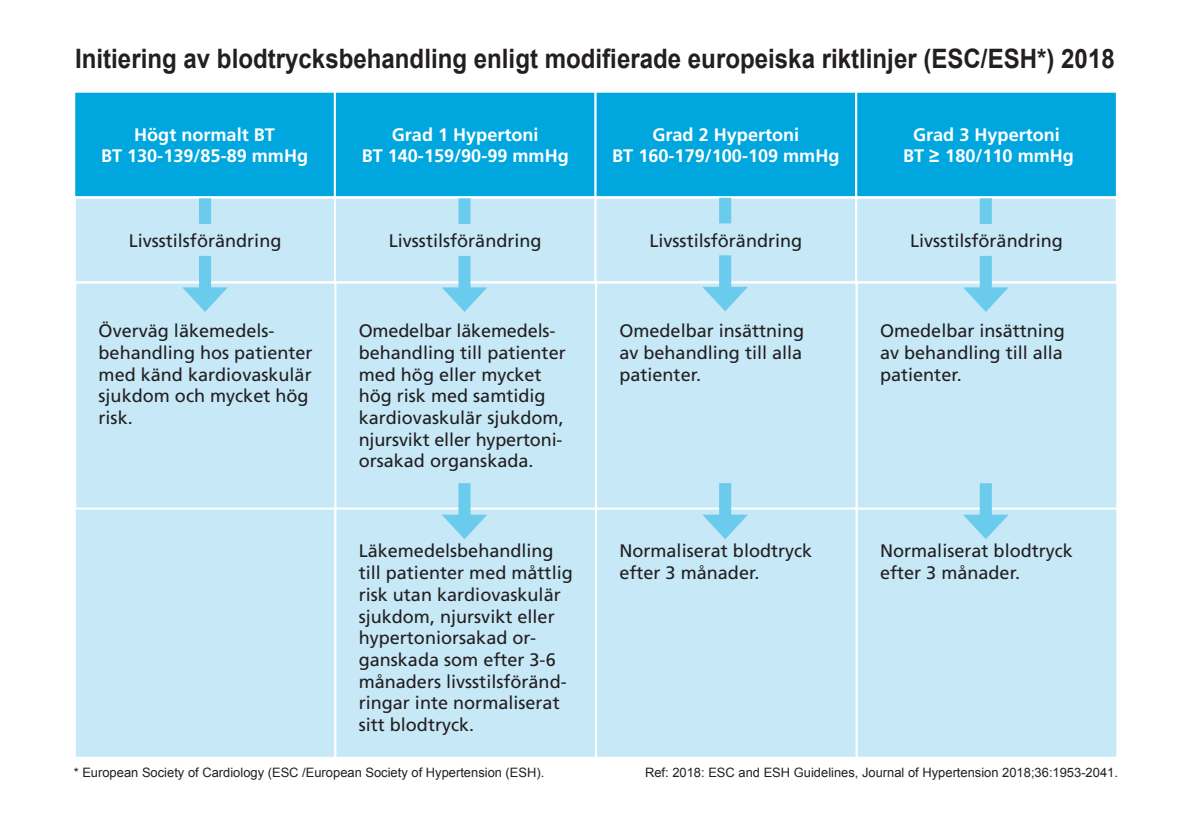
<style>
.page{position:relative;width:1191px;height:840px;background:#fff}
.page>*{position:absolute;margin:0;border:0;box-sizing:border-box;transform-origin:0 0}
.t1{font:700 26.8px "Arial";color:#231f20;scale:.9 1}
.t2{font:18px/21.6px "Frutiger";color:#231f20}
.t3{font:700 18px/21.6px "Frutiger";color:#fff;text-align:center}
.t4{font:13px "Arial";color:#231f20}
.s1{font-family:"Arial";font-size:17.8px}
</style>
<div class="page">
<div style="left:74px;top:92px;width:261px;height:105px;background:#00a7de"></div>
<div style="left:74px;top:91px;width:262px;height:107px;border:2px solid #fff"></div>
<div style="left:335px;top:92px;width:260px;height:105px;background:#00a7de"></div>
<div style="left:334px;top:91px;width:262px;height:107px;border:2px solid #fff"></div>
<div style="left:595px;top:92px;width:261px;height:105px;background:#00a7de"></div>
<div style="left:594px;top:91px;width:263px;height:107px;border:2px solid #fff"></div>
<div style="left:856px;top:92px;width:260px;height:105px;background:#00a7de"></div>
<div style="left:855px;top:91px;width:262px;height:107px;border:2px solid #fff"></div>
<div style="left:75px;top:197px;width:260px;height:85px;background:#c6e8f7"></div>
<div style="left:74px;top:196px;width:262px;height:87px;border:2px solid #fff"></div>
<div style="left:335px;top:197px;width:260px;height:85px;background:#c6e8f7"></div>
<div style="left:334px;top:196px;width:262px;height:87px;border:2px solid #fff"></div>
<div style="left:595px;top:197px;width:261px;height:85px;background:#c6e8f7"></div>
<div style="left:594px;top:196px;width:263px;height:87px;border:2px solid #fff"></div>
<div style="left:856px;top:197px;width:260px;height:85px;background:#c6e8f7"></div>
<div style="left:855px;top:196px;width:262px;height:87px;border:2px solid #fff"></div>
<div style="left:75px;top:282px;width:261px;height:227px;background:#c6e8f7"></div>
<div style="left:74px;top:281px;width:263px;height:229px;border:2px solid #fff"></div>
<div style="left:335px;top:282px;width:261px;height:227px;background:#c6e8f7"></div>
<div style="left:334px;top:281px;width:263px;height:229px;border:2px solid #fff"></div>
<div style="left:596px;top:282px;width:260px;height:227px;background:#c6e8f7"></div>
<div style="left:595px;top:281px;width:262px;height:229px;border:2px solid #fff"></div>
<div style="left:856px;top:282px;width:261px;height:227px;background:#c6e8f7"></div>
<div style="left:855px;top:281px;width:262px;height:229px;border:2px solid #fff"></div>
<div style="left:75px;top:508px;width:260px;height:249px;background:#c6e8f7"></div>
<div style="left:74px;top:507px;width:262px;height:250px;border:2px solid #fff"></div>
<div style="left:335px;top:508px;width:261px;height:249px;background:#c6e8f7"></div>
<div style="left:334px;top:507px;width:263px;height:250px;border:2px solid #fff"></div>
<div style="left:596px;top:508px;width:260px;height:249px;background:#c6e8f7"></div>
<div style="left:595px;top:507px;width:262px;height:250px;border:2px solid #fff"></div>
<div style="left:856px;top:508px;width:261px;height:249px;background:#c6e8f7"></div>
<div style="left:855px;top:507px;width:262px;height:250px;border:2px solid #fff"></div>
<div style="left:199px;top:256px;width:12px;height:41px;background:#6acbed"></div>
<svg style="left:182px;top:287px;width:46px;height:25px"></svg>
<div style="left:199px;top:198px;width:12px;height:26px;background:#6acbed"></div>
<div style="left:458px;top:256px;width:12px;height:41px;background:#6acbed"></div>
<svg style="left:442px;top:287px;width:45px;height:25px"></svg>
<div style="left:719px;top:255px;width:12px;height:41px;background:#6acbed"></div>
<svg style="left:702px;top:287px;width:46px;height:24px"></svg>
<div style="left:979px;top:256px;width:13px;height:41px;background:#6acbed"></div>
<svg style="left:963px;top:287px;width:45px;height:25px"></svg>
<div style="left:458px;top:198px;width:12px;height:26px;background:#6acbed"></div>
<div style="left:719px;top:198px;width:12px;height:25px;background:#6acbed"></div>
<div style="left:979px;top:198px;width:13px;height:26px;background:#6acbed"></div>
<div style="left:458px;top:483px;width:12px;height:41px;background:#6acbed"></div>
<svg style="left:442px;top:514px;width:45px;height:25px"></svg>
<div style="left:719px;top:483px;width:12px;height:41px;background:#6acbed"></div>
<svg style="left:702px;top:514px;width:46px;height:25px"></svg>
<div style="left:979px;top:483px;width:13px;height:41px;background:#6acbed"></div>
<svg style="left:963px;top:514px;width:45px;height:25px"></svg>
<p class="t1" style="left:75px;top:41px;width:1156px">Initiering av blodtrycksbehandling enligt modifierade europeiska riktlinjer (ESC/ESH*) 2018</p>
<p class="t3" style="left:101px;top:123px;width:209px">Högt normalt BT<br>BT 130-139/85-89 mmHg</p>
<p class="t3" style="left:362px;top:123px;width:209px">Grad 1 Hypertoni<br>BT 140-159/90-99 mmHg</p>
<p class="t3" style="left:612px;top:123px;width:229px">Grad 2 Hypertoni<br>BT 160-179/100-109 mmHg</p>
<p class="t3" style="left:903px;top:123px;width:172px">Grad 3 Hypertoni<br>BT <span class="s1">≥</span> 180/110 mmHg</p>
<p class="t2" style="left:129px;top:229px;width:154px">Livsstilsförändring</p>
<p class="t2" style="left:389px;top:229px;width:154px">Livsstilsförändring</p>
<p class="t2" style="left:649px;top:229px;width:154px">Livsstilsförändring</p>
<p class="t2" style="left:910px;top:229px;width:154px">Livsstilsförändring</p>
<p class="t2" style="left:99px;top:320px;width:216px">Överväg läkemedels&shy;behandling hos patienter med känd kardiovaskulär sjukdom och mycket hög risk.</p>
<p class="t2" style="left:359px;top:320px;width:209px">Omedelbar läkemedels&shy;behandling till patienter med hög eller mycket hög risk med samtidig kardiovaskulär sjukdom, njursvikt eller hypertoni&shy;orsakad organskada.</p>
<p class="t2" style="left:619px;top:320px;width:186px;text-align:justify">Omedelbar insättning av behandling till alla patienter.</p>
<p class="t2" style="left:880px;top:320px;width:186px;text-align:justify">Omedelbar insättning av behandling till alla patienter.</p>
<p class="t2" style="left:359px;top:540px;width:216px">Läkemedelsbehandling till patienter med måttlig risk utan kardiovaskulär sjukdom, njursvikt eller hypertoniorsakad or&shy;ganskada som efter 3-6 månaders livsstilsföränd&shy;ringar inte normaliserat sitt blodtryck.</p>
<p class="t2" style="left:619px;top:540px;width:194px">Normaliserat blodtryck efter 3 månader.</p>
<p class="t2" style="left:880px;top:540px;width:194px">Normaliserat blodtryck efter 3 månader.</p>
<p class="t4" style="left:74px;top:763px;width:472px">* European Society of Cardiology (ESC /European Society of Hypertension (ESH).</p>
<p class="t4" style="left:645px;top:763px;width:474px">Ref: 2018: ESC and ESH Guidelines, Journal of Hypertension 2018;36:1953-2041.</p>
</div>
